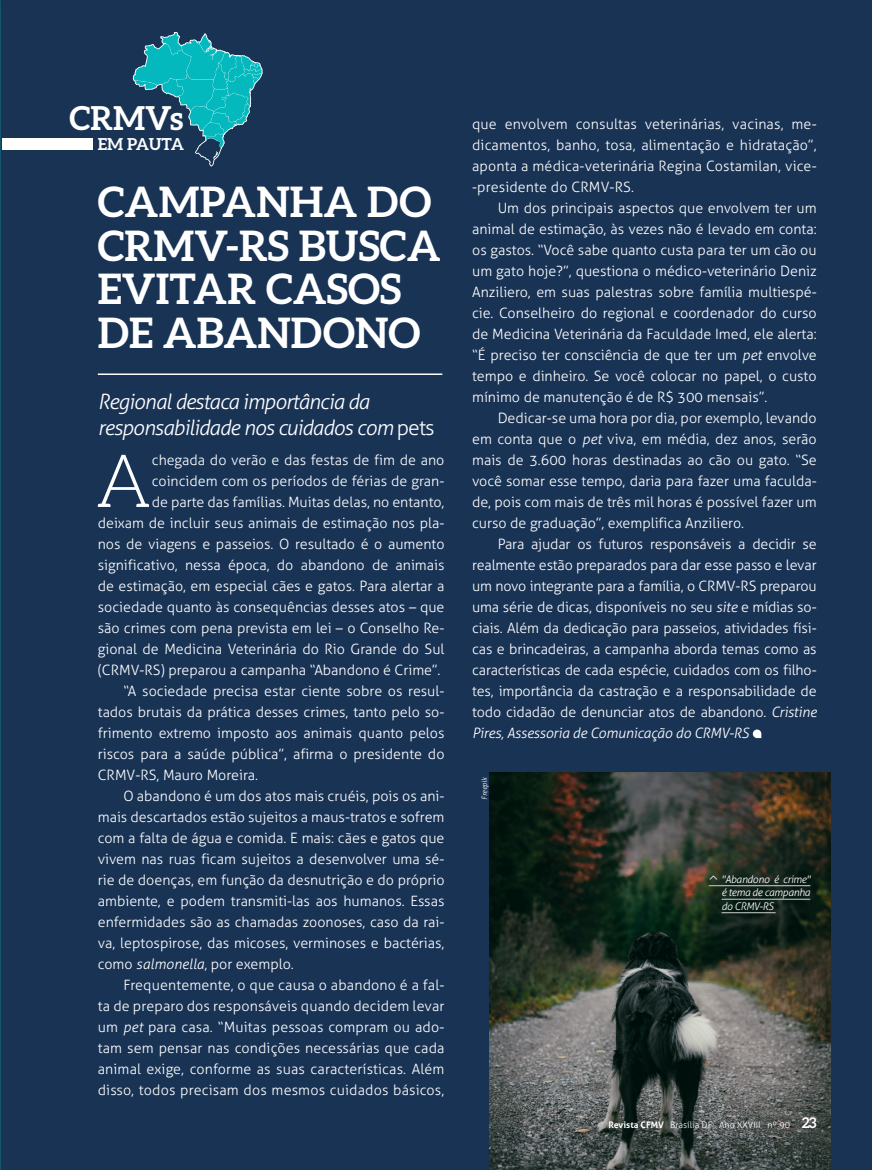
<style>
.page{position:relative;width:872px;height:1170px;background:#fff}
.page>*{position:absolute;margin:0;border:0;box-sizing:border-box;transform-origin:0 0}
.corporal{font:300 73.65px "Aleo";color:#fff}
.titulo{font:700 42px/43.5px "Aleo";color:#fff}
.retranca_principal{font:700 33px "Aleo";color:#fff}
.subtitulo{font:italic 300 21px/25.5px "Aller";letter-spacing:-.04em;color:#fff}
.retranca_principal-2{font:700 16.5px "Aleo";letter-spacing:-.045em;color:#fff}
.t1{font:700 14.7px "Aleo";color:#fff}
.corporal-2{font:300 14.25px/21px "Aller";color:#fff;text-align:justify}
.legenda_bullets{font:italic 300 10.5px/13.5px "Aller";letter-spacing:-.03em;color:#fff;text-align:justify}
.t2{font:300 9px "Aller";color:#fff}
.foto_creditos{font:italic 300 7.5px "Aller";color:#fff}
.s1{font-style:normal}
.s2{font-style:italic}
.s3{font-weight:700}
</style>
<div class="page">
<div style="left:0;top:0;width:872px;height:1169px;background:#193355"></div>
<hr style="left:98px;top:373px;width:344px;height:2px;background:#fff">
<svg style="left:132px;top:32px;width:131px;height:135px"></svg>
<div style="left:2px;top:138px;width:90px;height:12px;background:#fff"></div>
<img style="left:489px;top:772px;width:341px;height:397px">
<hr style="left:718px;top:885px;width:92px;height:1px;background:#d1d2d4">
<hr style="left:721px;top:898px;width:89px;height:1px;background:#d1d2d4">
<hr style="left:721px;top:912px;width:54px;height:1px;background:#d1d2d4">
<svg style="left:753px;top:729px;width:8px;height:9px"></svg>
<svg style="left:709px;top:874px;width:8px;height:5px"></svg>
<p class="retranca_principal" style="left:69px;top:99px;width:115px">CRMVs</p>
<p class="retranca_principal-2" style="left:98px;top:134px;width:88px">EM PAUTA</p>
<p class="titulo" style="left:98px;top:180px;width:344px">CAMPANHA DO<br>CRMV-RS BUSCA<br>EVITAR CASOS<br>DE ABANDONO</p>
<p class="subtitulo" style="left:98px;top:389px;width:338px">Regional destaca importância da responsabilidade nos cuidados com <span class="s1">pets</span></p>
<p class="corporal" style="left:95px;top:441px;width:58px">A</p>
<p class="corporal-2" style="left:98px;top:449px;width:348px;text-align:right">chegada do verão e das festas de fim de ano coincidem com os períodos de férias de gran-<br>de parte das famílias. Muitas delas, no entanto,<br>deixam de incluir seus animais de estimação nos pla&shy;nos de viagens e passeios. O resultado é o aumento significativo, nessa época, do abandono de animais de estimação, em especial cães e gatos. Para alertar a sociedade quanto às consequências desses atos – que são crimes com pena prevista em lei – o Conselho Re&shy;gional de Medicina Veterinária do Rio Grande do Sul (CRMV-RS) preparou a campanha “Abandono é Crime”.</p>
<p class="corporal-2" style="left:98px;top:680px;width:348px;text-indent:26px">“A sociedade precisa estar ciente sobre os resul&shy;tados brutais da prática desses crimes, tanto pelo so&shy;frimento extremo imposto aos animais quanto pelos riscos para a saúde pública”, afirma o presidente do CRMV-RS, Mauro Moreira.</p>
<p class="corporal-2" style="left:98px;top:785px;width:348px;text-indent:26px">O abandono é um dos atos mais cruéis, pois os ani&shy;mais descartados estão sujeitos a maus-tratos e sofrem com a falta de água e comida. E mais: cães e gatos que vivem nas ruas ficam sujeitos a desenvolver uma sé&shy;rie de doenças, em função da desnutrição e do próprio ambiente, e podem transmiti-las aos humanos. Essas enfermidades são as chamadas zoonoses, caso da rai&shy;va, leptospirose, das micoses, verminoses e bactérias, como <span class="s2">salmonella</span>, por exemplo.</p>
<p class="corporal-2" style="left:98px;top:974px;width:348px;text-indent:26px">Frequentemente, o que causa o abandono é a fal&shy;ta de preparo dos responsáveis quando decidem levar um <span class="s2">pet</span> para casa. “Muitas pessoas compram ou ado&shy;tam sem pensar nas condições necessárias que cada animal exige, conforme as suas características. Além disso, todos precisam dos mesmos cuidados básicos,</p>
<p class="corporal-2" style="left:472px;top:113px;width:346px">que envolvem consultas veterinárias, vacinas, me&shy;dicamentos, banho, tosa, alimentação e hidratação”, aponta a médica-veterinária Regina Costamilan, vice--presidente do CRMV-RS.</p>
<p class="corporal-2" style="left:472px;top:197px;width:346px;text-indent:26px">Um dos principais aspectos que envolvem ter um animal de estimação, às vezes não é levado em conta: os gastos. “Você sabe quanto custa para ter um cão ou um gato hoje?”, questiona o médico-veterinário Deniz Anziliero, em suas palestras sobre família multiespé&shy;cie. Conselheiro do regional e coordenador do curso de Medicina Veterinária da Faculdade Imed, ele alerta: “É preciso ter consciência de que ter um <span class="s2">pet</span> envolve tempo e dinheiro. Se você colocar no papel, o custo mínimo de manutenção é de R$ 300 mensais”.</p>
<p class="corporal-2" style="left:472px;top:407px;width:346px;text-indent:26px">Dedicar-se uma hora por dia, por exemplo, levando em conta que o <span class="s2">pet</span> viva, em média, dez anos, serão mais de 3.600 horas destinadas ao cão ou gato. “Se você somar esse tempo, daria para fazer uma faculda&shy;de, pois com mais de três mil horas é possível fazer um curso de graduação”, exemplifica Anziliero.</p>
<p class="corporal-2" style="left:472px;top:533px;width:346px;text-indent:26px">Para ajudar os futuros responsáveis a decidir se realmente estão preparados para dar esse passo e levar um novo integrante para a família, o CRMV-RS preparou uma série de dicas, disponíveis no seu <span class="s2">site</span> e mídias so&shy;ciais. Além da dedicação para passeios, atividades físi&shy;cas e brincadeiras, a campanha aborda temas como as características de cada espécie, cuidados com os filho&shy;tes, importância da castração e a responsabilidade de todo cidadão de denunciar atos de abandono. <span class="s2">Cristine Pires, Assessoria de Comunicação do CRMV-RS</span></p>
<p class="foto_creditos" style="left:480px;top:799px;width:24px;rotate:-90deg">Freepik</p>
<p class="legenda_bullets" style="left:721px;top:872px;width:90px">"Abandono é crime" é tema de campanha do CRMV-RS</p>
<p class="t2" style="left:608px;top:1119px;width:183px"><span class="s3">Revista CFMV</span> Brasília DF Ano XXVIII nº 90</p>
<p class="t1" style="left:801px;top:1114px;width:16px">23</p>
</div>
